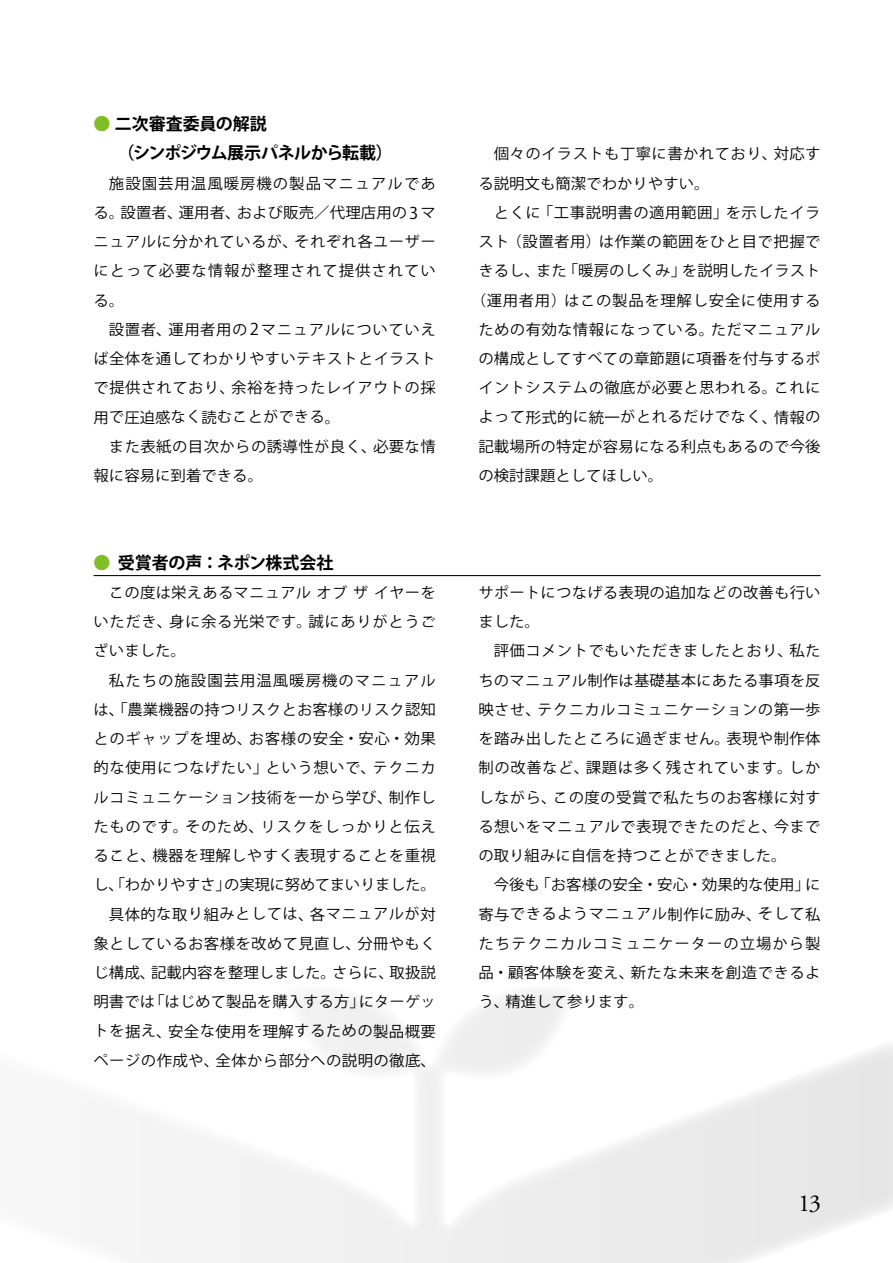
<style>
.page{position:relative;width:893px;height:1263px;background:#fff}
.page>*{position:absolute;margin:0;border:0;box-sizing:border-box;transform-origin:0 0}
.t1{font:24.45px "Adobe Garamond Pro";color:#000}
.t2{font:700 16.95px/29.2px "Koz Go Pro";letter-spacing:-.01em;color:#000}
.t3{font:15px/29.2px "Koz Go Pro";letter-spacing:.03em;color:#000}
.t4{font:15px/29.2px "Koz Go Pro";letter-spacing:.065em;color:#000;text-align:right}
.t5{font:15px "Koz Go Pro";color:#000}
.t6{font:15px "Koz Go Pro";letter-spacing:.01em;color:#000}
.t7{font:14.7px/29.2px "Koz Go Pro";letter-spacing:.065em;color:#000;text-align:justify}
.t8{font:14.7px "Koz Go Pro";letter-spacing:.04em;color:#000}
.t9{font:14.7px/29.2px "Koz Go Pro";letter-spacing:.105em;color:#000}
.s1{color:#7fbe26}
.s2{font-size:14.7px}
.s3{font-size:16.2px}
.s4{font-size:15px}
</style>
<div class="page">
<svg style="left:141px;top:990px;width:752px;height:273px"></svg>
<hr style="left:94px;top:575px;width:727px;height:1px;background:#000">
<p class="t2" style="left:117px;top:110px;width:277px;text-indent:-24px"><span class="s1">●</span> 二次審査委員の解説<br>（シンポジウム展示パネルから転載）</p>
<p class="t4" style="left:94px;top:169px;width:343px">施設園芸用温風暖房機<span class="s2">の</span>製品<span class="s2">マニュアルである</span>。設置者、運用者、<span class="s2">および</span>販売／代理店用<span class="s2">の</span><span class="s3">3</span><span class="s2">マ</span></p>
<p class="t7" style="left:94px;top:227px;width:343px">ニュアルに<span class="s4">分</span>かれているが<span class="s4">、</span>それぞれ<span class="s4">各</span>ユーザーにとって<span class="s4">必要</span>な<span class="s4">情報</span>が<span class="s4">整理</span>されて<span class="s4">提供</span>されている<span class="s4">。</span></p>
<p class="t7" style="left:94px;top:315px;width:344px;text-indent:15px"><span class="s4">設置者、運用者用</span>の<span class="s3">2</span>マニュアルについていえば<span class="s4">全体</span>を<span class="s4">通</span>してわかりやすいテキストとイラストで<span class="s4">提供</span>されており<span class="s4">、余裕</span>を<span class="s4">持</span>ったレイアウトの<span class="s4">採用</span>で<span class="s4">圧迫感</span>なく<span class="s4">読</span>むことができる<span class="s4">。</span></p>
<p class="t3" style="left:94px;top:432px;width:344px;text-indent:16px"><span class="s2">また</span>表紙<span class="s2">の</span>目次<span class="s2">からの</span>誘導性<span class="s2">が</span>良<span class="s2">く</span>、必要<span class="s2">な</span>情報<span class="s2">に</span>容易<span class="s2">に</span>到着<span class="s2">できる</span>。</p>
<p class="t2" style="left:94px;top:549px;width:241px"><span class="s1">●</span> 受賞者の声：ネポン株式会社</p>
<p class="t7" style="left:94px;top:578px;width:343px;text-indent:15px">この<span class="s4">度</span>は<span class="s4">栄</span>えあるマニュアルオブザイヤーをいただき<span class="s4">、身</span>に<span class="s4">余</span>る<span class="s4">光栄</span>です<span class="s4">。誠</span>にありがとうございました<span class="s4">。</span></p>
<p class="t4" style="left:109px;top:666px;width:328px">私<span class="s2">たちの</span>施設園芸用温風暖房機<span class="s2">のマニュアル</span></p>
<p class="t8" style="left:94px;top:700px;width:343px">は<span class="s4">、「農業機器</span>の<span class="s4">持</span>つリスクとお<span class="s4">客様</span>のリスク<span class="s4">認知</span></p>
<p class="t3" style="left:94px;top:724px;width:343px"><span class="s2">とのギャップを</span>埋<span class="s2">め</span>、<span class="s2">お</span>客様<span class="s2">の</span>安全・安心・効果</p>
<p class="t7" style="left:94px;top:754px;width:344px;text-align:right"><span class="s4">的</span>な<span class="s4">使用</span>につなげたい<span class="s4">」</span>という<span class="s4">想</span>いで<span class="s4">、</span>テクニカルコミュニケーション<span class="s4">技術</span>を<span class="s4">一</span>から<span class="s4">学</span>び<span class="s4">、制作</span>したものです<span class="s4">。</span>そのため<span class="s4">、</span>リスクをしっかりと<span class="s4">伝</span>えること<span class="s4">、機器</span>を<span class="s4">理解</span>しやすく<span class="s4">表現</span>することを<span class="s4">重視</span>し<span class="s4">、「</span>わかりやすさ<span class="s4">」</span>の<span class="s4">実現</span>に<span class="s4">努</span>めてまいりました<span class="s4">。具体的</span>な<span class="s4">取</span>り<span class="s4">組</span>みとしては<span class="s4">、各</span>マニュアルが<span class="s4">対象</span>としているお<span class="s4">客様</span>を<span class="s4">改</span>めて<span class="s4">見直</span>し<span class="s4">、分冊</span>やもく</p>
<p class="t5" style="left:94px;top:963px;width:343px"><span class="s2">じ</span>構成、記載内容<span class="s2">を</span>整理<span class="s2">しました</span>。<span class="s2">さらに</span>、取扱説</p>
<p class="t8" style="left:94px;top:992px;width:343px"><span class="s4">明書</span>では<span class="s4">「</span>はじめて<span class="s4">製品</span>を<span class="s4">購入</span>する<span class="s4">方」</span>にターゲッ</p>
<p class="t3" style="left:94px;top:1017px;width:343px"><span class="s2">トを</span>据<span class="s2">え</span>、安全<span class="s2">な</span>使用<span class="s2">を</span>理解<span class="s2">するための</span>製品概要<span class="s2">ページの</span>作成<span class="s2">や</span>、全体<span class="s2">から</span>部分<span class="s2">への</span>説明<span class="s2">の</span>徹底、</p>
<p class="t7" style="left:479px;top:140px;width:343px;text-indent:15px"><span class="s4">個々</span>のイラストも<span class="s4">丁寧</span>に<span class="s4">書</span>かれており<span class="s4">、対応</span>する<span class="s4">説明文</span>も<span class="s4">簡潔</span>でわかりやすい<span class="s4">。</span></p>
<p class="t3" style="left:479px;top:198px;width:343px;text-align:right"><span class="s2">とくに</span>「工事説明書<span class="s2">の</span>適用範囲」<span class="s2">を</span>示<span class="s2">したイラスト</span>（設置者用）<span class="s2">は</span>作業<span class="s2">の</span>範囲<span class="s2">をひと</span>目<span class="s2">で</span>把握<span class="s2">で</span></p>
<p class="t8" style="left:479px;top:261px;width:343px">きるし<span class="s4">、</span>また<span class="s4">「暖房</span>のしくみ<span class="s4">」</span>を<span class="s4">説明</span>したイラスト</p>
<p class="t3" style="left:471px;top:286px;width:351px">（運用者用）<span class="s2">はこの</span>製品<span class="s2">を</span>理解<span class="s2">し</span>安全<span class="s2">に</span>使用<span class="s2">する</span></p>
<p class="t7" style="left:479px;top:315px;width:343px">ための<span class="s4">有効</span>な<span class="s4">情報</span>になっている<span class="s4">。</span>ただマニュアルの<span class="s4">構成</span>としてすべての<span class="s4">章節題</span>に<span class="s4">項番</span>を<span class="s4">付与</span>するポイントシステムの<span class="s4">徹底</span>が<span class="s4">必要</span>と<span class="s4">思</span>われる<span class="s4">。</span>これによって<span class="s4">形式的</span>に<span class="s4">統一</span>がとれるだけでなく<span class="s4">、情報</span>の</p>
<p class="t6" style="left:478px;top:437px;width:344px">記載場所<span class="s2">の</span>特定<span class="s2">が</span>容易<span class="s2">になる</span>利点<span class="s2">もあるので</span>今後</p>
<p class="t7" style="left:479px;top:461px;width:186px">の<span class="s4">検討課題</span>としてほしい<span class="s4">。</span></p>
<p class="t7" style="left:479px;top:578px;width:343px">サポートにつなげる<span class="s4">表現</span>の<span class="s4">追加</span>などの<span class="s4">改善</span>も<span class="s4">行</span>いました<span class="s4">。</span></p>
<p class="t7" style="left:478px;top:637px;width:344px;text-indent:15px"><span class="s4">評価</span>コメントでもいただきましたとおり<span class="s4">、私</span>たちのマニュアル<span class="s4">制作</span>は<span class="s4">基礎基本</span>にあたる<span class="s4">事項</span>を<span class="s4">反映</span>させ<span class="s4">、</span>テクニカルコミュニケーションの<span class="s4">第一歩</span>を<span class="s4">踏</span>み<span class="s4">出</span>したところに<span class="s4">過</span>ぎません<span class="s4">。表現</span>や<span class="s4">制作体制</span>の<span class="s4">改善</span>など<span class="s4">、課題</span>は<span class="s4">多</span>く<span class="s4">残</span>されています<span class="s4">。</span>しかしながら<span class="s4">、</span>この<span class="s4">度</span>の<span class="s4">受賞</span>で<span class="s4">私</span>たちのお<span class="s4">客様</span>に<span class="s4">対</span>する<span class="s4">想</span>いをマニュアルで<span class="s4">表現</span>できたのだと<span class="s4">、今</span>までの<span class="s4">取</span>り<span class="s4">組</span>みに<span class="s4">自信</span>を<span class="s4">持</span>つことができました<span class="s4">。</span></p>
<p class="t5" style="left:494px;top:875px;width:328px">今後<span class="s2">も</span>「<span class="s2">お</span>客様<span class="s2">の</span>安全・安心・効果的<span class="s2">な</span>使用」<span class="s2">に</span></p>
<p class="t9" style="left:478px;top:900px;width:344px"><span class="s4">寄与</span>できるようマニュアル<span class="s4">制作</span>に<span class="s4">励</span>み<span class="s4">、</span>そして<span class="s4">私</span>たちテクニカルコミュニケーターの<span class="s4">立場</span>から<span class="s4">製</span></p>
<p class="t3" style="left:478px;top:958px;width:343px">品・顧客体験<span class="s2">を</span>変<span class="s2">え</span>、新<span class="s2">たな</span>未来<span class="s2">を</span>創造<span class="s2">できるよ</span></p>
<p class="t7" style="left:479px;top:987px;width:167px">う<span class="s4">、精進</span>して<span class="s4">参</span>ります<span class="s4">。</span></p>
<h1 class="t1" style="left:798px;top:1188px;width:24px">13</h1>
</div>
